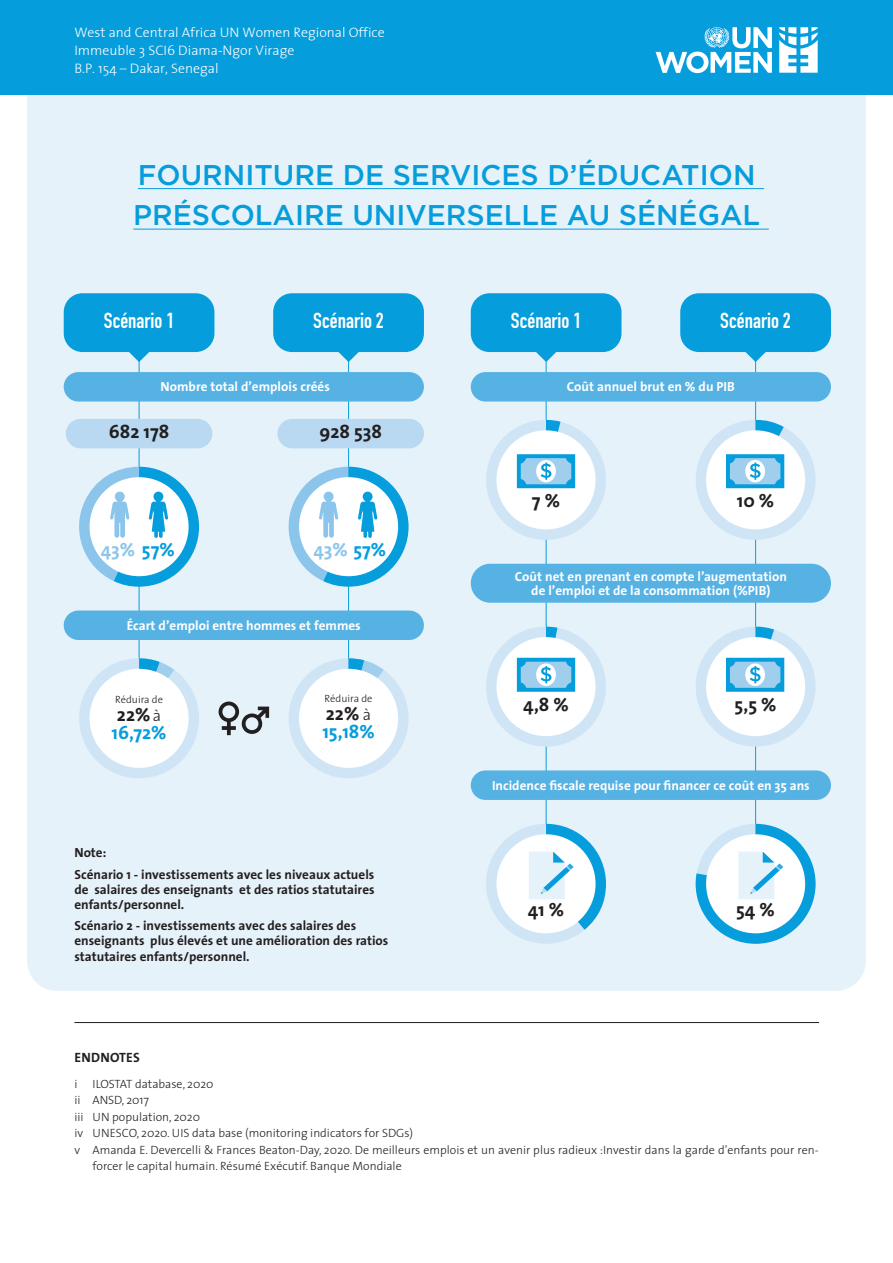
<style>
.page{position:relative;width:893px;height:1263px;background:#fff}
.page>*{position:absolute;margin:0;border:0;box-sizing:border-box;transform-origin:0 0}
.t1{font:500 28.5px/40.5px "Gotham";color:#069ddc}
.t2{font:21.45px "DIN Engschrift Std";color:#fff}
.t3{font:700 18.9px "The Sans";color:#231f20}
.t4{font:700 18.9px/18px "The Sans";color:#069ddc}
.t5{font:700 18.9px "The Sans";color:#8bc5eb}
.t6{font:300 13.8px/18px "The Sans";color:#fff}
.t7{font:700 13.5px "The Sans";letter-spacing:.015em;color:#231f20}
.t8{font:700 13.2px/15.1px "The Sans";color:#231f20}
.t9{font:700 13.2px/13.8px "The Sans";color:#fff;text-align:center}
.t10{font:300 12px "The Sans";color:#231f20}
.t11{font:300 10.5px "The Sans";color:#231f20}
.s1{color:#069ddc}
.s2{color:#231f20}
.s3{font-weight:300;font-size:16.05px;color:#231f20}
</style>
<div class="page">
<div style="left:27px;top:26px;width:839px;height:965px;background:#e6f2fa;border-radius:30px"></div>
<hr style="left:139px;top:326px;width:1px;height:423px;background:#069ddc">
<hr style="left:348px;top:326px;width:1px;height:423px;background:#069ddc">
<hr style="left:138px;top:188px;width:626px;height:1px;background:#069ddc">
<hr style="left:133px;top:229px;width:636px;height:1px;background:#069ddc">
<div style="left:64px;top:293px;width:150px;height:59px;background:#069ddc;border-radius:19px"></div>
<svg style="left:119px;top:352px;width:40px;height:10px"></svg>
<div style="left:273px;top:293px;width:151px;height:59px;background:#069ddc;border-radius:19px"></div>
<svg style="left:328px;top:352px;width:41px;height:10px"></svg>
<svg style="left:79px;top:658px;width:120px;height:120px"></svg>
<div style="left:90px;top:669px;width:99px;height:99px;background:#fff;border-radius:50%"></div>
<svg style="left:289px;top:658px;width:120px;height:120px"></svg>
<div style="left:299px;top:669px;width:99px;height:99px;background:#fff;border-radius:50%"></div>
<div style="left:64px;top:372px;width:360px;height:30px;background:#57b2e4;border-radius:15px"></div>
<div style="left:66px;top:419px;width:146px;height:29px;background:#b8d9f1;border-radius:15px"></div>
<div style="left:277px;top:419px;width:147px;height:29px;background:#b8d9f1;border-radius:15px"></div>
<svg style="left:79px;top:467px;width:120px;height:120px"></svg>
<hr style="left:546px;top:326px;width:1px;height:558px;background:#069ddc">
<div style="left:471px;top:293px;width:150px;height:59px;background:#069ddc;border-radius:19px"></div>
<svg style="left:526px;top:352px;width:40px;height:10px"></svg>
<hr style="left:755px;top:326px;width:1px;height:558px;background:#069ddc">
<div style="left:680px;top:293px;width:151px;height:59px;background:#069ddc;border-radius:19px"></div>
<svg style="left:735px;top:352px;width:41px;height:10px"></svg>
<svg style="left:486px;top:420px;width:120px;height:126px"></svg>
<svg style="left:696px;top:420px;width:120px;height:128px"></svg>
<div style="left:471px;top:372px;width:360px;height:30px;background:#57b2e4;border-radius:15px"></div>
<svg style="left:486px;top:824px;width:120px;height:120px"></svg>
<svg style="left:696px;top:824px;width:120px;height:120px"></svg>
<div style="left:471px;top:770px;width:360px;height:30px;background:#57b2e4;border-radius:15px"></div>
<div style="left:471px;top:564px;width:360px;height:39px;background:#57b2e4;border-radius:19px"></div>
<svg style="left:486px;top:627px;width:120px;height:125px"></svg>
<svg style="left:696px;top:627px;width:120px;height:127px"></svg>
<div style="left:0;top:0;width:893px;height:95px;background:#069ddc"></div>
<hr style="left:74px;top:1022px;width:745px;height:1px;background:#231f20">
<svg style="left:655px;top:27px;width:117px;height:47px"></svg>
<svg style="left:779px;top:27px;width:39px;height:46px"></svg>
<div style="left:64px;top:610px;width:360px;height:30px;background:#57b2e4;border-radius:15px"></div>
<svg style="left:288px;top:467px;width:121px;height:120px"></svg>
<svg style="left:219px;top:701px;width:50px;height:34px"></svg>
<p class="t6" style="left:74px;top:23px;width:312px">West and Central Africa UN Women Regional Office<br>Immeuble 3 SCI6 Diama-Ngor Virage<br>B.P. 154 – Dakar, Senegal</p>
<h1 class="t1" style="left:133px;top:154px;width:628px">FOURNITURE DE SERVICES D’ÉDUCATION<br>PRÉSCOLAIRE UNIVERSELLE AU SÉNÉGAL</h1>
<h2 class="t2" style="left:104px;top:308px;width:72px">Scénario 1</h2>
<h2 class="t2" style="left:313px;top:308px;width:72px">Scénario 2</h2>
<p class="t9" style="left:161px;top:379px;width:171px">Nombre total d’emplois créés</p>
<h3 class="t3" style="left:109px;top:416px;width:62px">682 178</h3>
<h3 class="t3" style="left:319px;top:416px;width:64px">928 538</h3>
<h3 class="t5" style="left:101px;top:533px;width:76px">43% <span class="s1">57%</span></h3>
<h3 class="t5" style="left:313px;top:533px;width:74px">43% <span class="s1">57%</span></h3>
<p class="t9" style="left:127px;top:618px;width:235px">Écart d’emploi entre hommes et femmes</p>
<p class="t11" style="left:115px;top:691px;width:49px">Réduira de</p>
<h3 class="t4" style="left:112px;top:705px;width:56px"><span class="s2">22%</span><span class="s3">à<br></span>16,72%</h3>
<p class="t11" style="left:325px;top:690px;width:49px">Réduira de</p>
<h3 class="t4" style="left:322px;top:704px;width:54px"><span class="s2">22%</span> <span class="s3">à<br></span>15,18%</h3>
<p class="t8" style="left:74px;top:842px;width:301px;line-height:21.3px">Note:<br>Scénario 1 - investissements avec les niveaux actuels</p>
<p class="t8" style="left:74px;top:881px;width:302px">de salaires des enseignants et des ratios statutaires enfants/personnel.</p>
<p class="t8" style="left:74px;top:918px;width:316px">Scénario 2 - investissements avec des salaires des enseignants plus élevés et une amélioration des ratios statutaires enfants/personnel.</p>
<h2 class="t2" style="left:511px;top:308px;width:72px">Scénario 1</h2>
<h2 class="t2" style="left:720px;top:308px;width:72px">Scénario 2</h2>
<p class="t9" style="left:567px;top:379px;width:170px">Coût annuel brut en % du PIB</p>
<h3 class="t3" style="left:532px;top:485px;width:30px">7 %</h3>
<h3 class="t3" style="left:737px;top:485px;width:39px">10 %</h3>
<p class="t9" style="left:515px;top:569px;width:274px">Coût net en prenant en compte l’augmentation de l’emploi et de la consommation (%PIB)</p>
<h3 class="t3" style="left:523px;top:688px;width:47px">4,8 %</h3>
<h3 class="t3" style="left:735px;top:688px;width:44px">5,5 %</h3>
<p class="t9" style="left:492px;top:778px;width:319px">Incidence fiscale requise pour financer ce coût en 35 ans</p>
<h3 class="t3" style="left:528px;top:894px;width:38px">41 %</h3>
<h3 class="t3" style="left:736px;top:894px;width:40px">54 %</h3>
<p class="t7" style="left:75px;top:1046px;width:67px">ENDNOTES</p>
<p class="t10" style="left:74px;top:1074px;width:141px">i ILOSTAT database, 2020</p>
<p class="t10" style="left:74px;top:1090px;width:76px">ii ANSD, 2017</p>
<p class="t10" style="left:74px;top:1107px;width:127px">iii UN population, 2020</p>
<p class="t10" style="left:74px;top:1123px;width:340px">iv UNESCO, 2020. UIS data base (monitoring indicators for SDGs)</p>
<p class="t10" style="left:74px;top:1140px;width:746px">v Amanda E. Devercelli &amp; Frances Beaton-Day, 2020. De meilleurs emplois et un avenir plus radieux :Investir dans la garde d’enfants pour ren-</p>
<p class="t10" style="left:92px;top:1156px;width:311px">forcer le capital humain. Résumé Exécutif. Banque Mondiale</p>
</div>
